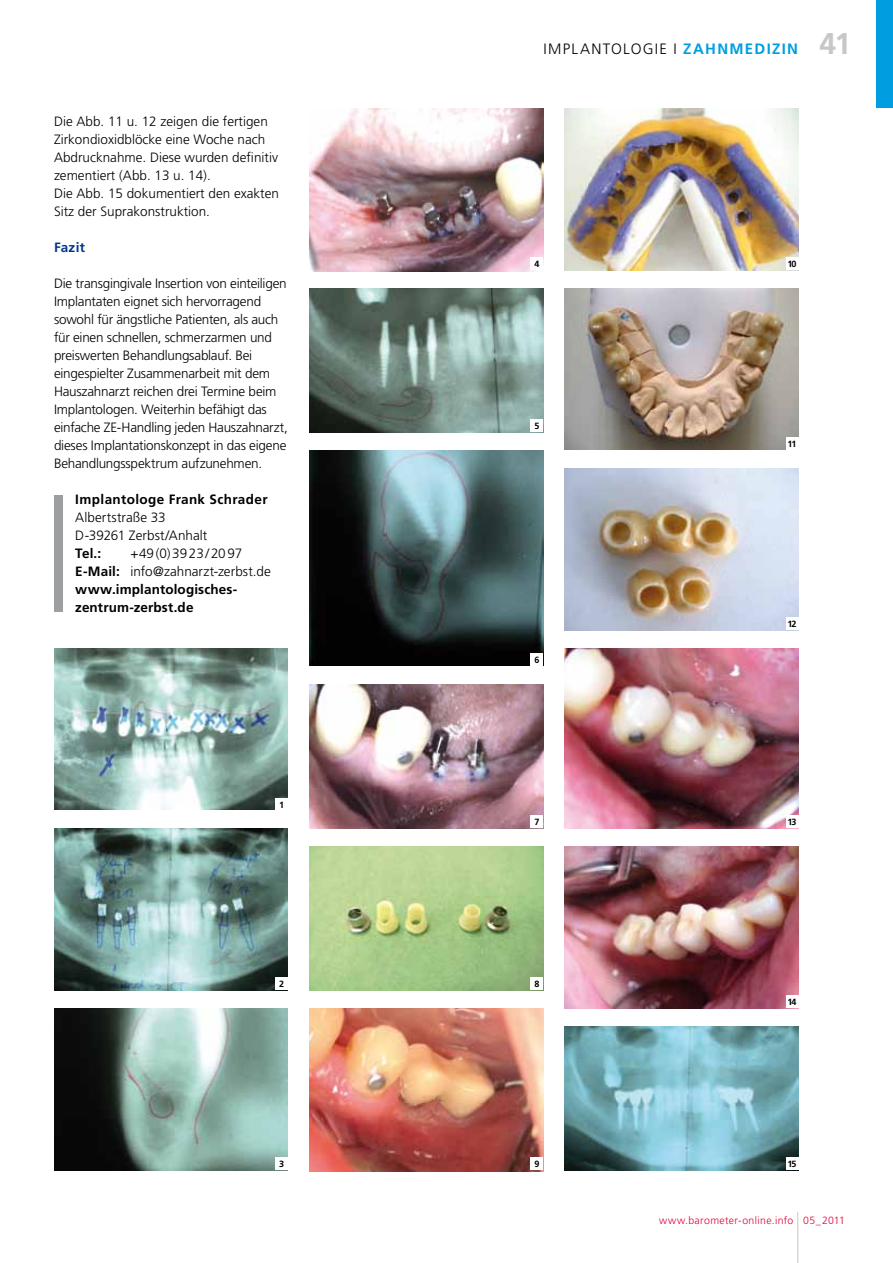
<style>
.page{position:relative;width:893px;height:1263px;background:#fff}
.page>*{position:absolute;margin:0;border:0;box-sizing:border-box;transform-origin:0 0}
.t1{font:700 15px "Frutiger LT Std";letter-spacing:.085em;color:#009ee0}
.t2{font:300 15px "Frutiger LT Std";color:#000}
.t3{font:300 13.5px/18px "Frutiger LT Std";letter-spacing:-.015em;color:#000}
.t4{font:700 13.5px/18px "Frutiger LT Std";letter-spacing:.015em;color:#000}
.t5{font:300 13.5px/18px "Frutiger LT Std";letter-spacing:.005em;color:#000}
.t6{font:700 13.5px "Frutiger LT Std";letter-spacing:.025em;color:#00378b}
.t7{font:300 10.5px "Frutiger LT Std";letter-spacing:.035em;color:#e2003b}
.t8{font:700 9px "Frutiger LT Std";letter-spacing:-.12em;color:#000}
.s1{font-weight:300}
.s2{font-weight:300;color:#000}
.s3{font-size:30px;color:#c6c7c8}
</style>
<div class="page">
<hr style="left:797px;top:1212px;width:1px;height:51px;background:#c6c7c8">
<div style="left:54px;top:496px;width:9px;height:116px;background:#9c9e9f"></div>
<img style="left:54px;top:1008px;width:234px;height:162px">
<img style="left:309px;top:288px;width:234px;height:144px">
<img style="left:309px;top:1008px;width:234px;height:163px">
<img style="left:564px;top:108px;width:234px;height:162px">
<img style="left:564px;top:288px;width:234px;height:162px">
<img style="left:564px;top:468px;width:234px;height:162px">
<img style="left:564px;top:648px;width:234px;height:180px">
<img style="left:564px;top:846px;width:234px;height:162px">
<img style="left:564px;top:1026px;width:234px;height:144px">
<img style="left:309px;top:450px;width:234px;height:216px">
<img style="left:309px;top:108px;width:234px;height:163px">
<img style="left:309px;top:684px;width:234px;height:144px">
<img style="left:309px;top:846px;width:234px;height:144px">
<img style="left:54px;top:828px;width:234px;height:162px">
<img style="left:54px;top:648px;width:234px;height:162px">
<div style="left:530px;top:257px;width:13px;height:13px;background:#fff"></div>
<div style="left:530px;top:419px;width:13px;height:13px;background:#fff"></div>
<div style="left:530px;top:653px;width:13px;height:13px;background:#fff"></div>
<div style="left:530px;top:815px;width:13px;height:13px;background:#fff"></div>
<div style="left:530px;top:977px;width:13px;height:13px;background:#fff"></div>
<div style="left:530px;top:1157px;width:13px;height:13px;background:#fff"></div>
<div style="left:786px;top:257px;width:12px;height:13px;background:#fff"></div>
<div style="left:786px;top:437px;width:12px;height:13px;background:#fff"></div>
<div style="left:786px;top:617px;width:12px;height:13px;background:#fff"></div>
<div style="left:786px;top:815px;width:12px;height:13px;background:#fff"></div>
<div style="left:786px;top:995px;width:12px;height:13px;background:#fff"></div>
<div style="left:786px;top:1157px;width:12px;height:13px;background:#fff"></div>
<div style="left:275px;top:798px;width:13px;height:12px;background:#fff"></div>
<div style="left:275px;top:977px;width:13px;height:13px;background:#fff"></div>
<div style="left:275px;top:1157px;width:13px;height:13px;background:#fff"></div>
<div style="left:876px;top:0;width:17px;height:108px;background:#009ee0"></div>
<p class="t3" style="left:54px;top:113px;width:227px">Die Abb. 11 u. 12 zeigen die fertigen Zirkondioxidblöcke eine Woche nach Abdrucknahme. Diese wurden definitiv zementiert (Abb. 13 u. 14).<br>Die Abb. 15 dokumentiert den exakten Sitz der Suprakonstruktion.</p>
<p class="t6" style="left:54px;top:239px;width:33px">Fazit</p>
<p class="t3" style="left:54px;top:275px;width:235px">Die transgingivale Insertion von einteiligen Implantaten eignet sich hervorragend sowohl für ängstliche Patienten, als auch für einen schnellen, schmerzarmen und preiswerten Behandlungsablauf. Bei eingespielter Zusammenarbeit mit dem Hauszahnarzt reichen drei Termine beim Implantologen. Weiterhin befähigt das einfache ZE-Handling jeden Hauszahnarzt, dieses Implantationskonzept in das eigene Behandlungsspektrum aufzunehmen.</p>
<p class="t4" style="left:75px;top:490px;width:194px">Implantologe Frank Schrader</p>
<p class="t5" style="left:75px;top:509px;width:134px">Albertstraße 33<br>D-39261 Zerbst/Anhalt</p>
<p class="t4" style="left:75px;top:544px;width:28px">Tel.:</p>
<p class="t4" style="left:75px;top:544px;width:197px;text-indent:55px"><span class="s1">+49(0)3923/2097<br></span>E-Mail: <span class="s1">info@zahnarzt-zerbst.de </span>www.implantologisches&shy;zentrum-zerbst.de</p>
<p class="t8" style="left:279px;top:799px;width:7px">1</p>
<p class="t8" style="left:279px;top:979px;width:7px">2</p>
<p class="t8" style="left:279px;top:1159px;width:7px">3</p>
<p class="t2" style="left:543px;top:40px;width:16px">Implantologie</p>
<p class="t1" style="left:673px;top:40px;width:179px"><span class="s2">I</span> ZAHNMEDIZIN <span class="s3">41</span></p>
<p class="t8" style="left:534px;top:259px;width:7px">4</p>
<p class="t8" style="left:534px;top:421px;width:7px">5</p>
<p class="t8" style="left:534px;top:655px;width:7px">6</p>
<p class="t8" style="left:534px;top:817px;width:7px">7</p>
<p class="t8" style="left:534px;top:979px;width:7px">8</p>
<p class="t8" style="left:534px;top:1159px;width:7px">9</p>
<p class="t8" style="left:787px;top:259px;width:11px">10</p>
<p class="t8" style="left:788px;top:439px;width:10px">11</p>
<p class="t8" style="left:787px;top:619px;width:10px">12</p>
<p class="t8" style="left:787px;top:817px;width:10px">13</p>
<p class="t8" style="left:787px;top:997px;width:10px">14</p>
<p class="t8" style="left:787px;top:1159px;width:10px">15</p>
<p class="t7" style="left:659px;top:1214px;width:187px">www.barometer-online.info 05_2011</p>
</div>
